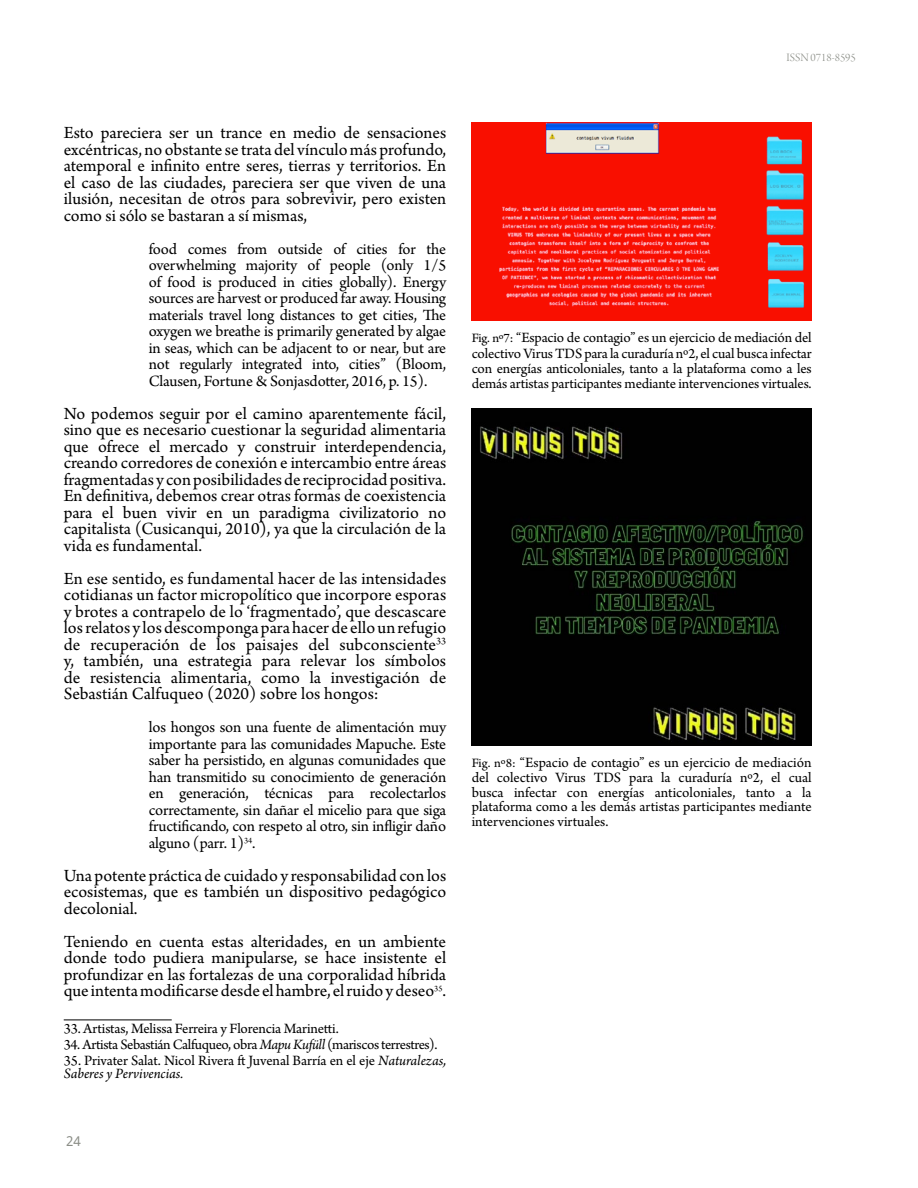
<style>
.page{position:relative;width:918px;height:1188px;background:#fff}
.page>*{position:absolute;margin:0;border:0;box-sizing:border-box;transform-origin:0 0}
.t1{font:18px/16.5px "Arno Pro";color:#000;text-align:justify}
.t2{font:16.5px/16.5px "Arno Pro";letter-spacing:-.01em;color:#000;text-align:justify}
.t3{font:15px/14.7px "Arno Pro";letter-spacing:-.01em;color:#000}
.t4{font:15px "Arno Pro";letter-spacing:-.03em;color:#000}
.t5{font:13.5px "Droid Sans";color:#8b8e87}
.t6{font:12px "Arno Pro Light Display";color:#8c8f88}
.s1{font-style:italic}
.s2{font-size:13.5px}
</style>
<div class="page">
<hr style="left:64px;top:1020px;width:108px;height:1px;background:#000">
<img style="left:472px;top:123px;width:340px;height:197px">
<img style="left:472px;top:408px;width:340px;height:337px">
<p class="t6" style="left:786px;top:51px;width:71px">ISSN 0718-8595</p>
<p class="t1" style="left:64px;top:125px;width:384px">Esto pareciera ser un trance en medio de sensaciones excéntricas, no obstante se trata del vínculo más profundo, atemporal e infinito entre seres, tierras y territorios. En el caso de las ciudades, pareciera ser que viven de una ilusión, necesitan de otros para sobrevivir, pero existen como si sólo se bastaran a sí mismas,</p>
<p class="t2" style="left:149px;top:241px;width:299px">food comes from outside of cities for the overwhelming majority of people (only 1/5 of food is produced in cities globally). Energy sources are harvest or produced far away. Housing materials travel long distances to get cities, The oxygen we breathe is primarily generated by algae in seas, which can be adjacent to or near, but are not regularly integrated into, cities” (Bloom, Clausen, Fortune &amp; Sonjasdotter, 2016, p. 15).</p>
<p class="t1" style="left:64px;top:406px;width:384px">No podemos seguir por el camino aparentemente fácil, sino que es necesario cuestionar la seguridad alimentaria que ofrece el mercado y construir interdependencia, creando corredores de conexión e intercambio entre áreas fragmentadas y con posibilidades de reciprocidad positiva.<br>En definitiva, debemos crear otras formas de coexistencia para el buen vivir en un paradigma civilizatorio no capitalista (Cusicanqui, 2010), ya que la circulación de la vida es fundamental.</p>
<p class="t1" style="left:64px;top:571px;width:384px">En ese sentido, es fundamental hacer de las intensidades cotidianas un factor micropolítico que incorpore esporas y brotes a contrapelo de lo ‘fragmentado’, que descascare los relatos y los descomponga para hacer de ello un refugio de recuperación de los paisajes del subconsciente<sup>33 </sup>y, también, una estrategia para relevar los símbolos de resistencia alimentaria, como la investigación de Sebastián Calfuqueo (2020) sobre los hongos:</p>
<p class="t2" style="left:149px;top:720px;width:299px">los hongos son una fuente de alimentación muy importante para las comunidades Mapuche. Este saber ha persistido, en algunas comunidades que han transmitido su conocimiento de generación en generación, técnicas para recolectarlos correctamente, sin dañar el micelio para que siga fructificando, con respeto al otro, sin infligir daño alguno (parr. 1)<sup>34</sup>.</p>
<p class="t1" style="left:64px;top:868px;width:384px">Una potente práctica de cuidado y responsabilidad con los ecosistemas, que es también un dispositivo pedagógico decolonial.</p>
<p class="t1" style="left:64px;top:934px;width:384px">Teniendo en cuenta estas alteridades, en un ambiente donde todo pudiera manipularse, se hace insistente el profundizar en las fortalezas de una corporalidad híbrida que intenta modificarse desde el hambre, el ruido y deseo<sup>35</sup>.</p>
<p class="t3" style="left:64px;top:1022px;width:277px">33. Artistas, Melissa Ferreira y Florencia Marinetti.</p>
<p class="t4" style="left:64px;top:1036px;width:375px">34. Artista Sebastián Calfuqueo, obra <span class="s1">Mapu Kufüll</span> (mariscos terrestres).</p>
<p class="t3" style="left:64px;top:1054px;width:384px;line-height:13.5px">35. Privater Salat. Nicol Rivera ft Juvenal Barría en el eje <span class="s1">Naturalezas,<br>Saberes y Pervivencias.</span></p>
<p class="t5" style="left:66px;top:1134px;width:16px">24</p>
<p class="t3" style="left:472px;top:330px;width:341px;line-height:16.2px"><span class="s2">Fig. nº7:</span> “Espacio de contagio” es un ejercicio de mediación del colectivo Virus TDS para la curaduría nº2, el cual busca infectar</p>
<p class="t3" style="left:472px;top:362px;width:341px">con energías anticoloniales, tanto a la plataforma como a les demás artistas participantes mediante intervenciones virtuales.</p>
<p class="t3" style="left:472px;top:756px;width:341px;text-align:justify"><span class="s2">Fig. nº8:</span> “Espacio de contagio” es un ejercicio de mediación del colectivo Virus TDS para la curaduría nº2, el cual busca infectar con energías anticoloniales, tanto a la plataforma como a les demás artistas participantes mediante intervenciones virtuales.</p>
</div>
